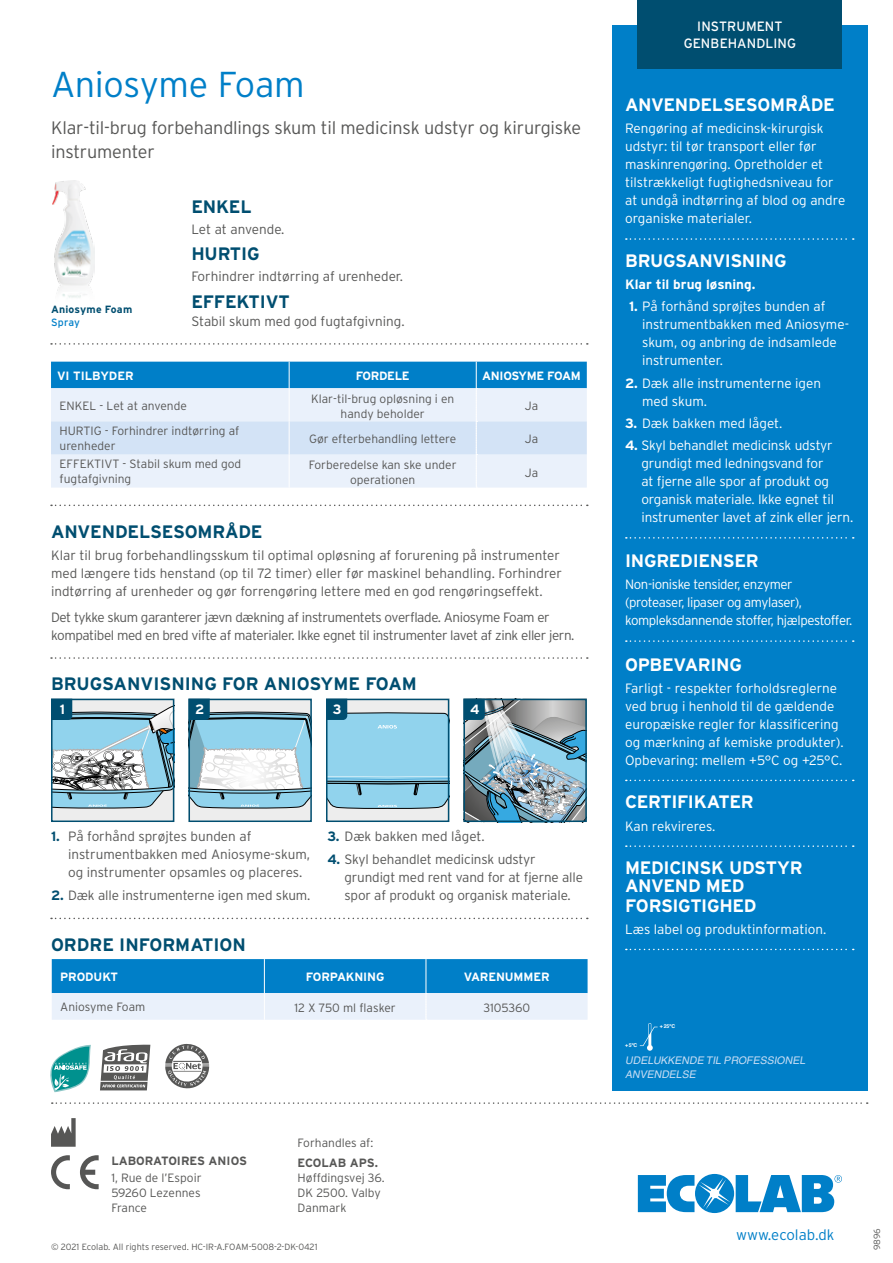
<style>
.page{position:relative;width:893px;height:1263px;background:#fff}
.page>*{position:absolute;margin:0;border:0;box-sizing:border-box;transform-origin:0 0}
.t1{font:300 36px "Interstate";letter-spacing:-.01em;color:#007fc8}
.t2{font:700 18px/18.8px "Interstate";letter-spacing:-.02em;color:#fff}
.t3{font:700 18px "Interstate";letter-spacing:-.01em;color:#004e70}
.t4{font:300 18px/24px "Interstate";letter-spacing:-.01em;color:#575756}
.t5{font:300 15px "Interstate";color:#007fc8}
.t6{font:300 13.5px/18px "Interstate";color:#fff}
.t7{font:300 13.5px/18px "Interstate";letter-spacing:-.01em;color:#575756}
.t8{font:300 13.5px/18px "Interstate";letter-spacing:-.03em;color:#575756}
.t9{font:300 13.5px/18px "Interstate";letter-spacing:-.03em;color:#fff}
.t10{font:700 13.5px "Interstate";color:#fff}
.t11{font:13.5px/16.5px "Interstate";letter-spacing:.005em;color:#fff;text-align:center}
.t12{font:300 12px/15px "Interstate";color:#575756}
.t13{font:700 12px "Interstate";letter-spacing:-.01em;color:#fff}
.t14{font:700 12px "Interstate";color:#575756}
.t15{font:italic 10.5px/13.5px "H Central";color:#c8ddf4}
.t16{font:700 10.5px "Interstate";letter-spacing:.015em;color:#004e70}
.t17{font:10.5px "Interstate";letter-spacing:.015em;color:#007fc8}
.t18{font:300 9px "Interstate";color:#575756}
.t19{font:700 5.25px "Helvetica";color:#fff}
.s1{font-weight:700;color:#004e70}
.s2{font-weight:700}
</style>
<div class="page">
<svg style="left:638px;top:1174px;width:204px;height:39px"></svg>
<svg style="left:165px;top:1043px;width:44px;height:46px"></svg>
<svg style="left:100px;top:1044px;width:50px;height:46px"></svg>
<hr style="left:101px;top:1081px;width:47px;height:1px;background:#fff">
<svg style="left:50px;top:1044px;width:41px;height:48px"></svg>
<svg style="left:80px;top:1155px;width:19px;height:34px"></svg>
<svg style="left:51px;top:1155px;width:19px;height:34px"></svg>
<svg style="left:51px;top:1118px;width:25px;height:29px"></svg>
<svg style="left:52px;top:1102px;width:816px;height:2px"></svg>
<div style="left:612px;top:26px;width:255px;height:1065px;background:#007fc8"></div>
<svg style="left:626px;top:238px;width:228px;height:2px"></svg>
<svg style="left:626px;top:537px;width:228px;height:2px"></svg>
<svg style="left:626px;top:640px;width:228px;height:2px"></svg>
<svg style="left:626px;top:780px;width:228px;height:1px"></svg>
<svg style="left:626px;top:845px;width:228px;height:2px"></svg>
<svg style="left:626px;top:949px;width:228px;height:1px"></svg>
<svg style="left:51px;top:343px;width:537px;height:2px"></svg>
<svg style="left:51px;top:505px;width:537px;height:1px"></svg>
<svg style="left:51px;top:918px;width:537px;height:1px"></svg>
<svg style="left:51px;top:657px;width:537px;height:2px"></svg>
<svg style="left:51px;top:362px;width:536px;height:126px;background:#b3d5ef"></svg>
<svg style="left:52px;top:959px;width:536px;height:61px;background:#68b1de"></svg>
<div style="left:638px;top:0;width:204px;height:68px;background:#004e70"></div>
<img style="left:52px;top:180px;width:43px;height:118px">
<div style="left:51px;top:699px;width:123px;height:123px;background:#ededed"></div>
<div style="left:51px;top:699px;width:123px;height:123px;border:2px solid #004e70"></div>
<svg style="left:51px;top:699px;width:123px;height:109px"></svg>
<div style="left:189px;top:699px;width:123px;height:123px;background:#ededed"></div>
<div style="left:189px;top:699px;width:123px;height:123px;border:2px solid #004e70"></div>
<svg style="left:189px;top:699px;width:123px;height:109px"></svg>
<div style="left:326px;top:699px;width:123px;height:123px;background:#ededed"></div>
<div style="left:326px;top:699px;width:123px;height:123px;border:2px solid #004e70"></div>
<svg style="left:326px;top:699px;width:123px;height:110px;background:#8bc4db"></svg>
<img style="left:463px;top:699px;width:124px;height:123px">
<svg style="left:640px;top:1023px;width:18px;height:28px"></svg>
<h1 class="t1" style="left:51px;top:64px;width:255px">Aniosyme Foam</h1>
<h2 class="t4" style="left:51px;top:115px;width:532px">Klar-til-brug forbehandlings skum til medicinsk udstyr og kirurgiske instrumenter</h2>
<p class="t16" style="left:51px;top:303px;width:83px">Aniosyme Foam</p>
<p class="t17" style="left:51px;top:317px;width:31px">Spray</p>
<h2 class="t3" style="left:191px;top:196px;width:62px">ENKEL</h2>
<p class="t7" style="left:191px;top:220px;width:95px">Let at anvende.</p>
<h2 class="t3" style="left:191px;top:244px;width:70px">HURTIG</h2>
<p class="t7" style="left:191px;top:267px;width:213px">Forhindrer indtørring af urenheder.</p>
<h2 class="t3" style="left:191px;top:292px;width:100px">EFFEKTIVT</h2>
<p class="t7" style="left:191px;top:312px;width:215px">Stabil skum med god fugtafgivning.</p>
<p class="t13" style="left:57px;top:369px;width:78px">VI TILBYDER</p>
<p class="t13" style="left:356px;top:369px;width:56px">FORDELE</p>
<p class="t13" style="left:482px;top:369px;width:100px">ANIOSYME FOAM</p>
<p class="t12" style="left:60px;top:398px;width:129px">ENKEL - Let at anvende</p>
<p class="t12" style="left:311px;top:391px;width:145px;text-align:center">Klar-til-brug opløsning i en handy beholder</p>
<p class="t12" style="left:525px;top:398px;width:15px">Ja</p>
<p class="t12" style="left:60px;top:423px;width:181px">HURTIG - Forhindrer indtørring af urenheder</p>
<p class="t12" style="left:309px;top:432px;width:149px">Gør efterbehandling lettere</p>
<p class="t12" style="left:525px;top:432px;width:15px">Ja</p>
<p class="t12" style="left:60px;top:456px;width:183px">EFFEKTIVT - Stabil skum med god fugtafgivning</p>
<p class="t12" style="left:309px;top:457px;width:149px;text-align:center">Forberedelse kan ske under operationen</p>
<p class="t12" style="left:525px;top:465px;width:15px">Ja</p>
<h2 class="t3" style="left:51px;top:521px;width:213px">ANVENDELSESOMRÅDE</h2>
<p class="t7" style="left:51px;top:546px;width:512px">Klar til brug forbehandlingsskum til optimal opløsning af forurening på instrumenter med længere tids henstand (op til 72 timer) eller før maskinel behandling. Forhindrer indtørring af urenheder og gør forrengøring lettere med en god rengøringseffekt.</p>
<p class="t8" style="left:51px;top:608px;width:525px">Det tykke skum garanterer jævn dækning af instrumentets overflade. Aniosyme Foam er kompatibel med en bred vifte af materialer. Ikke egnet til instrumenter lavet af zink eller jern.</p>
<h2 class="t3" style="left:51px;top:674px;width:367px">BRUGSANVISNING FOR ANIOSYME FOAM</h2>
<p class="t10" style="left:60px;top:702px;width:7px">1</p>
<p class="t10" style="left:195px;top:702px;width:11px">2</p>
<p class="t10" style="left:333px;top:702px;width:10px">3</p>
<p class="t10" style="left:470px;top:702px;width:11px">4</p>
<p class="t7" style="left:68px;top:827px;width:244px;text-indent:-17px"><span class="s1">1.</span> På forhånd sprøjtes bunden af instrumentbakken med Aniosyme-skum, og instrumenter opsamles og placeres.</p>
<p class="t7" style="left:51px;top:886px;width:261px"><span class="s1">2.</span> Dæk alle instrumenterne igen med skum.</p>
<p class="t7" style="left:327px;top:827px;width:159px"><span class="s1">3.</span> Dæk bakken med låget.</p>
<p class="t7" style="left:344px;top:850px;width:240px;text-indent:-17px"><span class="s1">4.</span> Skyl behandlet medicinsk udstyr grundigt med rent vand for at fjerne alle spor af produkt og organisk materiale.</p>
<h2 class="t3" style="left:51px;top:934px;width:196px">ORDRE INFORMATION</h2>
<p class="t13" style="left:60px;top:970px;width:59px">PRODUKT</p>
<p class="t13" style="left:306px;top:970px;width:80px">FORPAKNING</p>
<p class="t13" style="left:464px;top:970px;width:87px">VARENUMMER</p>
<p class="t12" style="left:60px;top:999px;width:87px">Aniosyme Foam</p>
<p class="t12" style="left:295px;top:1000px;width:103px">12 X 750 ml flasker</p>
<p class="t12" style="left:483px;top:1000px;width:48px">3105360</p>
<p class="t14" style="left:111px;top:1154px;width:137px">LABORATOIRES ANIOS</p>
<p class="t12" style="left:111px;top:1170px;width:92px;text-align:justify">1, Rue de l’Espoir 59260 Lezennes France</p>
<p class="t12" style="left:298px;top:1136px;width:77px">Forhandles af:</p>
<p class="t14" style="left:298px;top:1156px;width:82px">ECOLAB APS.</p>
<p class="t12" style="left:298px;top:1170px;width:89px">Høffdingsvej 36.<br>DK 2500. Valby<br>Danmark</p>
<p class="t18" style="left:51px;top:1242px;width:268px">© 2021 Ecolab. All rights reserved. HC-IR-A.FOAM-5008-2-DK-0421</p>
<p class="t11" style="left:684px;top:18px;width:114px">INSTRUMENT<br>GENBEHANDLING</p>
<h2 class="t2" style="left:625px;top:95px;width:211px">ANVENDELSESOMRÅDE</h2>
<p class="t6" style="left:625px;top:120px;width:222px">Rengøring af medicinsk-kirurgisk udstyr: til tør transport eller før maskinrengøring. Opretholder et tilstrækkeligt fugtighedsniveau for at undgå indtørring af blod og andre organiske materialer.</p>
<h2 class="t2" style="left:625px;top:251px;width:163px">BRUGSANVISNING</h2>
<p class="t10" style="left:625px;top:277px;width:132px">Klar til brug løsning.</p>
<p class="t6" style="left:642px;top:298px;width:208px;text-indent:-13px"><span class="s2">1.</span> På forhånd sprøjtes bunden af instrumentbakken med Aniosyme&shy;skum, og anbring de indsamlede instrumenter.</p>
<p class="t6" style="left:642px;top:374px;width:180px;text-indent:-17px"><span class="s2">2.</span> Dæk alle instrumenterne igen med skum.</p>
<p class="t6" style="left:625px;top:414px;width:159px"><span class="s2">3.</span> Dæk bakken med låget.</p>
<p class="t6" style="left:641px;top:436px;width:213px;text-indent:-16px"><span class="s2">4.</span> Skyl behandlet medicinsk udstyr grundigt med ledningsvand for<br>at fjerne alle spor af produkt og organisk materiale. Ikke egnet til instrumenter lavet af zink eller jern.</p>
<h2 class="t2" style="left:625px;top:551px;width:135px">INGREDIENSER</h2>
<p class="t9" style="left:625px;top:576px;width:229px">Non-ioniske tensider, enzymer (proteaser, lipaser og amylaser), kompleksdannende stoffer, hjælpestoffer.</p>
<h2 class="t2" style="left:625px;top:655px;width:118px">OPBEVARING</h2>
<p class="t6" style="left:625px;top:679px;width:220px">Farligt - respekter forholdsreglerne ved brug i henhold til de gældende europæiske regler for klassificering og mærkning af kemiske produkter).<br>Opbevaring: mellem +5°C og +25°C.</p>
<h2 class="t2" style="left:625px;top:792px;width:130px">CERTIFIKATER</h2>
<p class="t6" style="left:625px;top:817px;width:92px">Kan rekvireres.</p>
<h2 class="t2" style="left:625px;top:858px;width:179px">MEDICINSK UDSTYR<br>ANVEND MED<br>FORSIGTIGHED</h2>
<p class="t6" style="left:625px;top:920px;width:203px">Læs label og produktinformation.</p>
<p class="t19" style="left:625px;top:1041px;width:14px">+ 5ºC</p>
<p class="t19" style="left:660px;top:1022px;width:17px">+ 25ºC</p>
<p class="t15" style="left:625px;top:1053px;width:184px">UDELUKKENDE TIL PROFESSIONEL<br>ANVENDELSE</p>
<p class="t5" style="left:736px;top:1226px;width:100px">www.ecolab.dk</p>
<p class="t18" style="left:872px;top:1250px;width:23px;rotate:-90deg">9896</p>
</div>
